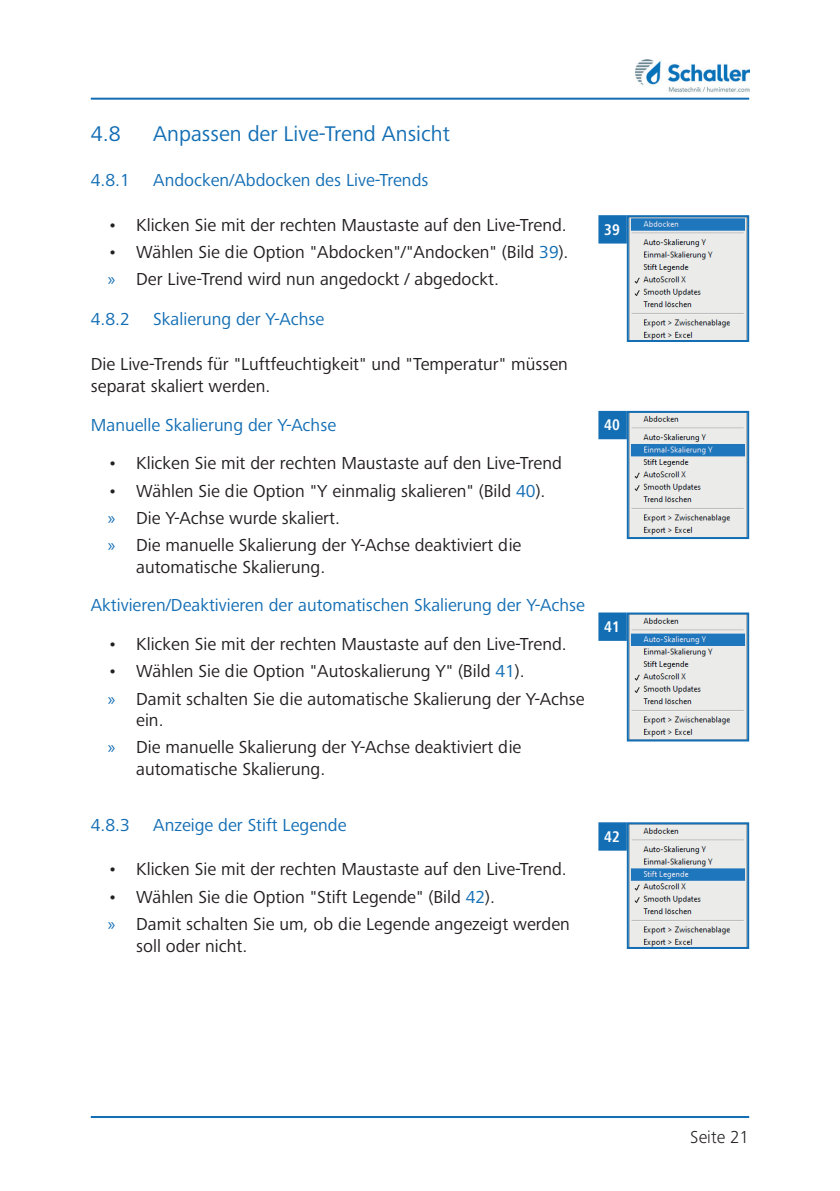
<style>
.page{position:relative;width:840px;height:1191px;background:#fff}
.page>*{position:absolute;margin:0;border:0;box-sizing:border-box;transform-origin:0 0}
.t1{font:22px "Frutiger Next Pro";color:#136eb4}
.t2{font:18px/27.2px "Frutiger Next Pro";color:#231f20}
.t3{font:18px "Frutiger Next Pro";color:#136eb4}
.t4{font:300 18px "Frutiger Next Pro";color:#231f20}
.t5{font:700 condensed 16px "Frutiger Next Pro";color:#fff}
.s1{color:#136eb4}
.s2{font-family:"Myriad Pro";color:#136eb4}
</style>
<div class="page">
<hr style="left:91px;top:98px;width:657px;height:2px;background:#136eb4">
<hr style="left:91px;top:1116px;width:657px;height:2px;background:#136eb4">
<img style="left:635px;top:60px;width:113px;height:32px">
<div style="left:599px;top:216px;width:26px;height:26px;background:#136eb4"></div>
<div style="left:598px;top:215px;width:28px;height:28px;border:2px solid #136eb4"></div>
<img style="left:629px;top:218px;width:116px;height:121px">
<div style="left:626px;top:215px;width:122px;height:127px;border:2px solid #136eb4"></div>
<div style="left:599px;top:412px;width:26px;height:26px;background:#136eb4"></div>
<div style="left:598px;top:411px;width:28px;height:28px;border:2px solid #136eb4"></div>
<img style="left:629px;top:414px;width:116px;height:122px">
<div style="left:626px;top:411px;width:122px;height:128px;border:2px solid #136eb4"></div>
<div style="left:599px;top:613px;width:26px;height:27px;background:#136eb4"></div>
<div style="left:598px;top:612px;width:28px;height:29px;border:2px solid #136eb4"></div>
<img style="left:629px;top:615px;width:116px;height:123px">
<div style="left:626px;top:612px;width:122px;height:129px;border:2px solid #136eb4"></div>
<div style="left:599px;top:823px;width:26px;height:26px;background:#136eb4"></div>
<div style="left:598px;top:822px;width:28px;height:28px;border:2px solid #136eb4"></div>
<img style="left:629px;top:825px;width:116px;height:121px">
<div style="left:626px;top:822px;width:122px;height:127px;border:2px solid #136eb4"></div>
<p class="t1" style="left:91px;top:121px;width:31px">4.8</p>
<p class="t1" style="left:153px;top:121px;width:298px">Anpassen der Live-Trend Ansicht</p>
<p class="t3" style="left:91px;top:170px;width:41px">4.8.1</p>
<p class="t3" style="left:153px;top:170px;width:276px">Andocken/Abdocken des Live-Trends</p>
<p class="t2" style="left:108px;top:211px;width:460px">• Klicken Sie mit der rechten Maustaste auf den Live-Trend.</p>
<p class="t2" style="left:108px;top:238px;width:462px">• Wählen Sie die Option "Abdocken"/"Andocken" (Bild <span class="s1">39</span>). <span class="s2">»</span> Der Live-Trend wird nun angedockt / abgedockt.</p>
<p class="t3" style="left:91px;top:309px;width:41px">4.8.2</p>
<p class="t3" style="left:153px;top:309px;width:172px">Skalierung der Y-Achse</p>
<p class="t2" style="left:91px;top:353px;width:478px;line-height:22px">Die Live-Trends für "Luftfeuchtigkeit" und "Temperatur" müssen separat skaliert werden.</p>
<p class="t3" style="left:91px;top:414px;width:247px">Manuelle Skalierung der Y-Achse</p>
<p class="t2" style="left:108px;top:449px;width:455px">• Klicken Sie mit der rechten Maustaste auf den Live-Trend</p>
<p class="t2" style="left:108px;top:477px;width:439px">• Wählen Sie die Option "Y einmalig skalieren" (Bild <span class="s1">40</span>). <span class="s2">»</span> Die Y-Achse wurde skaliert.<br><span class="s2">»</span> Die manuelle Skalierung der Y-Achse deaktiviert die</p>
<p class="t2" style="left:136px;top:553px;width:190px">automatische Skalierung.</p>
<p class="t3" style="left:91px;top:595px;width:495px">Aktivieren/Deaktivieren der automatischen Skalierung der Y-Achse</p>
<p class="t2" style="left:108px;top:630px;width:460px">• Klicken Sie mit der rechten Maustaste auf den Live-Trend.</p>
<p class="t2" style="left:108px;top:657px;width:478px">• Wählen Sie die Option "Autoskalierung Y" (Bild <span class="s1">41</span>).<br><span class="s2">»</span> Damit schalten Sie die automatische Skalierung der Y-Achse</p>
<p class="t2" style="left:108px;top:706px;width:415px;text-indent:28px">ein.<br><span class="s2">»</span> Die manuelle Skalierung der Y-Achse deaktiviert die</p>
<p class="t2" style="left:136px;top:755px;width:190px">automatische Skalierung.</p>
<p class="t3" style="left:91px;top:815px;width:41px">4.8.3</p>
<p class="t3" style="left:153px;top:815px;width:195px">Anzeige der Stift Legende</p>
<p class="t2" style="left:108px;top:855px;width:460px">• Klicken Sie mit der rechten Maustaste auf den Live-Trend.</p>
<p class="t2" style="left:108px;top:883px;width:463px">• Wählen Sie die Option "Stift Legende" (Bild <span class="s1">42</span>).<br><span class="s2">»</span> Damit schalten Sie um, ob die Legende angezeigt werden</p>
<p class="t2" style="left:136px;top:932px;width:113px">soll oder nicht.</p>
<p class="t5" style="left:604px;top:220px;width:17px">39</p>
<p class="t5" style="left:604px;top:416px;width:17px">40</p>
<p class="t5" style="left:604px;top:617px;width:17px">41</p>
<p class="t5" style="left:604px;top:827px;width:17px">42</p>
<p class="t4" style="left:690px;top:1126px;width:60px">Seite 21</p>
</div>
